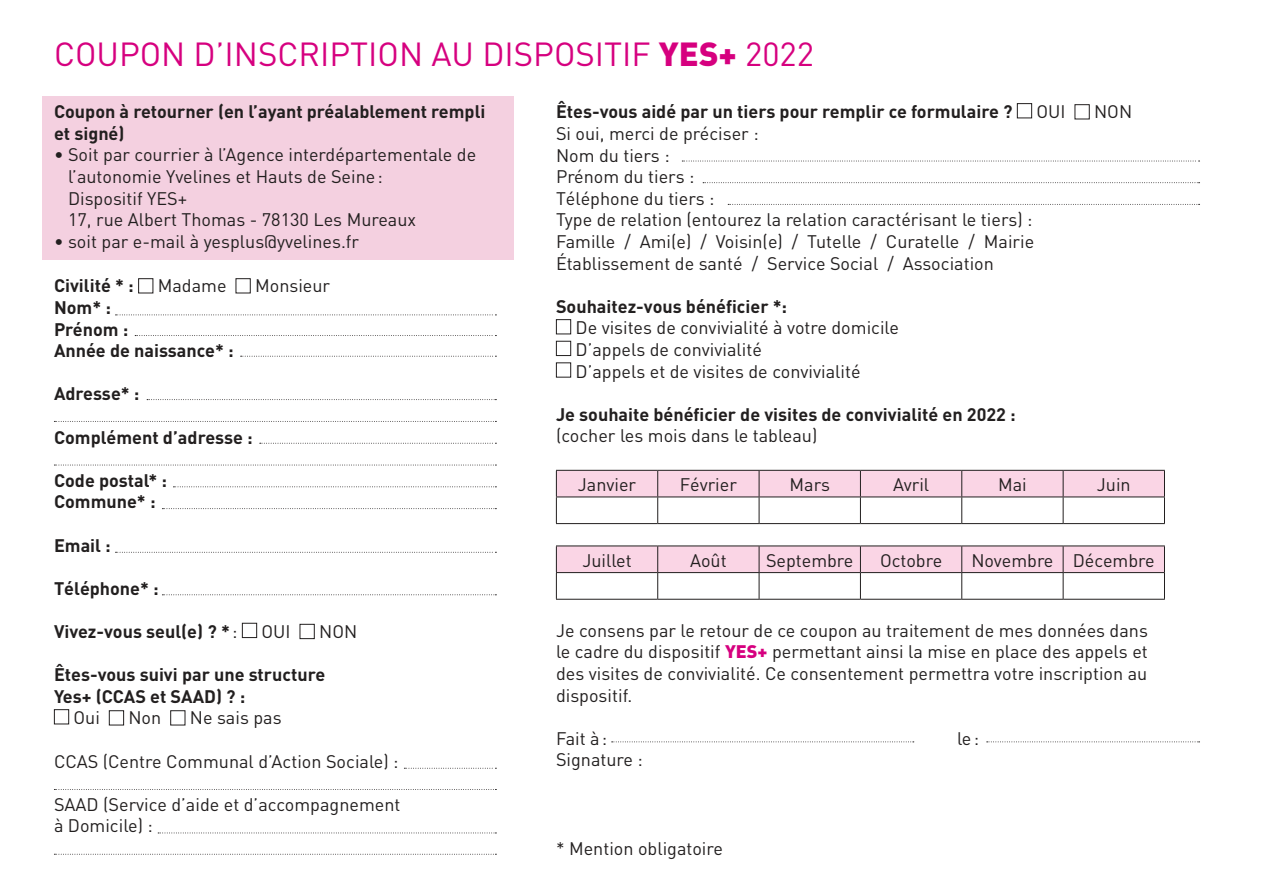
<style>
.page{position:relative;width:1263px;height:893px;background:#fff}
.page>*{position:absolute;margin:0;border:0;box-sizing:border-box;transform-origin:0 0}
.t1{font:33px "DIN";color:#d6007f}
.t2{font:18px/21.6px "DIN";color:#221f1f}
.t3{font:700 18px/21.6px "DIN";color:#221f1f}
.s1{font-weight:900}
.s2{font-weight:400}
.s3{font-weight:900;color:#d6007f}
</style>
<div class="page">
<div style="left:43px;top:96px;width:471px;height:163px;background:#f4d0e0"></div>
<div style="left:138px;top:278px;width:15px;height:15px;border:1px solid #221f1f"></div>
<div style="left:236px;top:278px;width:15px;height:15px;border:1px solid #221f1f"></div>
<div style="left:242px;top:623px;width:15px;height:15px;border:1px solid #221f1f"></div>
<div style="left:300px;top:624px;width:15px;height:15px;border:1px solid #221f1f"></div>
<div style="left:54px;top:709px;width:15px;height:15px;border:1px solid #221f1f"></div>
<div style="left:109px;top:710px;width:15px;height:15px;border:1px solid #221f1f"></div>
<div style="left:170px;top:710px;width:15px;height:15px;border:1px solid #221f1f"></div>
<div style="left:1017px;top:103px;width:15px;height:15px;border:1px solid #221f1f"></div>
<div style="left:1074px;top:104px;width:16px;height:15px;border:1px solid #221f1f"></div>
<div style="left:556px;top:319px;width:15px;height:15px;border:1px solid #221f1f"></div>
<div style="left:556px;top:341px;width:15px;height:15px;border:1px solid #221f1f"></div>
<div style="left:556px;top:362px;width:15px;height:15px;border:1px solid #221f1f"></div>
<svg style="left:556px;top:470px;width:609px;height:53px"></svg>
<hr style="left:556px;top:523px;width:102px;height:1px;background:#221f1f">
<hr style="left:658px;top:523px;width:101px;height:1px;background:#221f1f">
<hr style="left:759px;top:523px;width:101px;height:1px;background:#221f1f">
<hr style="left:860px;top:523px;width:102px;height:1px;background:#221f1f">
<hr style="left:962px;top:523px;width:101px;height:1px;background:#221f1f">
<hr style="left:1063px;top:523px;width:102px;height:1px;background:#221f1f">
<svg style="left:556px;top:546px;width:609px;height:53px"></svg>
<hr style="left:556px;top:599px;width:102px;height:1px;background:#221f1f">
<hr style="left:658px;top:599px;width:101px;height:1px;background:#221f1f">
<hr style="left:759px;top:599px;width:101px;height:1px;background:#221f1f">
<hr style="left:860px;top:599px;width:102px;height:1px;background:#221f1f">
<hr style="left:962px;top:599px;width:101px;height:1px;background:#221f1f">
<hr style="left:1063px;top:599px;width:102px;height:1px;background:#221f1f">
<svg style="left:116px;top:315px;width:380px;height:1px"></svg>
<svg style="left:682px;top:161px;width:517px;height:1px"></svg>
<svg style="left:703px;top:182px;width:496px;height:1px"></svg>
<svg style="left:987px;top:741px;width:212px;height:1px"></svg>
<svg style="left:612px;top:741px;width:302px;height:1px"></svg>
<svg style="left:728px;top:204px;width:471px;height:1px"></svg>
<svg style="left:135px;top:335px;width:361px;height:1px"></svg>
<svg style="left:241px;top:356px;width:255px;height:1px"></svg>
<svg style="left:147px;top:399px;width:349px;height:1px"></svg>
<svg style="left:54px;top:421px;width:442px;height:1px"></svg>
<svg style="left:54px;top:465px;width:442px;height:1px"></svg>
<svg style="left:173px;top:486px;width:323px;height:1px"></svg>
<svg style="left:162px;top:508px;width:334px;height:1px"></svg>
<svg style="left:116px;top:552px;width:380px;height:1px"></svg>
<svg style="left:162px;top:594px;width:334px;height:1px"></svg>
<svg style="left:54px;top:789px;width:442px;height:1px"></svg>
<svg style="left:54px;top:854px;width:442px;height:1px"></svg>
<svg style="left:404px;top:768px;width:92px;height:1px"></svg>
<svg style="left:158px;top:833px;width:338px;height:1px"></svg>
<svg style="left:260px;top:443px;width:236px;height:1px"></svg>
<h1 class="t1" style="left:54px;top:39px;width:761px">COUPON D’INSCRIPTION AU DISPOSITIF <span class="s1">YES+</span> 2022</h1>
<p class="t3" style="left:54px;top:102px;width:433px">Coupon à retourner (en l’ayant préalablement rempli et signé)</p>
<p class="t2" style="left:68px;top:145px;width:410px;text-indent:-14px">• Soit par courrier à l’Agence interdépartementale de l’autonomie Yvelines et Hauts de Seine :<br>Dispositif YES+<br>17, rue Albert Thomas - 78130 Les Mureaux</p>
<p class="t2" style="left:54px;top:232px;width:307px">• soit par e-mail à yesplus@yvelines.fr</p>
<p class="t3" style="left:556px;top:102px;width:458px">Êtes-vous aidé par un tiers pour remplir ce formulaire ?</p>
<p class="t2" style="left:1036px;top:102px;width:31px">OUI</p>
<p class="t2" style="left:1094px;top:102px;width:40px">NON</p>
<p class="t2" style="left:556px;top:124px;width:480px">Si oui, merci de préciser :<br>Nom du tiers :<br>Prénom du tiers :<br>Téléphone du tiers :<br>Type de relation (entourez la relation caractérisant le tiers) :<br>Famille / Ami(e) / Voisin(e) / Tutelle / Curatelle / Mairie Établissement de santé / Service Social / Association</p>
<p class="t3" style="left:556px;top:296px;width:233px">Souhaitez-vous bénéficier *:</p>
<p class="t2" style="left:575px;top:318px;width:325px">De visites de convivialité à votre domicile<br>D’appels de convivialité<br>D’appels et de visites de convivialité</p>
<p class="t3" style="left:556px;top:404px;width:461px">Je souhaite bénéficier de visites de convivialité en 2022 :</p>
<p class="t2" style="left:556px;top:426px;width:263px">(cocher les mois dans le tableau)</p>
<p class="t2" style="left:578px;top:475px;width:60px">Janvier</p>
<p class="t2" style="left:680px;top:475px;width:59px">Février</p>
<p class="t2" style="left:789px;top:475px;width:42px">Mars</p>
<p class="t2" style="left:893px;top:475px;width:38px">Avril</p>
<p class="t2" style="left:998px;top:475px;width:30px">Mai</p>
<p class="t2" style="left:1097px;top:475px;width:35px">Juin</p>
<p class="t3" style="left:54px;top:276px;width:81px">Civilité * :</p>
<p class="t2" style="left:158px;top:276px;width:70px">Madame</p>
<p class="t2" style="left:255px;top:276px;width:77px">Monsieur</p>
<p class="t3" style="left:54px;top:298px;width:181px">Nom* :<br>Prénom :<br>Année de naissance* :</p>
<p class="t3" style="left:54px;top:384px;width:87px">Adresse* :</p>
<p class="t3" style="left:54px;top:427px;width:200px">Complément d’adresse :</p>
<p class="t3" style="left:54px;top:470px;width:115px">Code postal* :<br>Commune* :</p>
<p class="t3" style="left:54px;top:535px;width:58px">Email :</p>
<p class="t3" style="left:54px;top:578px;width:106px">Téléphone* :</p>
<p class="t3" style="left:54px;top:622px;width:185px">Vivez-vous seul(e) ? * <span class="s2">:</span></p>
<p class="t2" style="left:262px;top:622px;width:31px">OUI</p>
<p class="t2" style="left:319px;top:622px;width:40px">NON</p>
<p class="t3" style="left:54px;top:665px;width:273px">Êtes-vous suivi par une structure<br>Yes+ (CCAS et SAAD) ? :</p>
<p class="t2" style="left:74px;top:708px;width:28px">Oui</p>
<p class="t2" style="left:128px;top:708px;width:34px">Non</p>
<p class="t2" style="left:190px;top:708px;width:93px">Ne sais pas</p>
<p class="t2" style="left:54px;top:751px;width:346px">CCAS (Centre Communal d’Action Sociale) :</p>
<p class="t2" style="left:54px;top:795px;width:348px">SAAD (Service d’aide et d’accompagnement à Domicile) :</p>
<p class="t2" style="left:582px;top:551px;width:51px">Juillet</p>
<p class="t2" style="left:690px;top:551px;width:38px">Août</p>
<p class="t2" style="left:766px;top:551px;width:89px">Septembre</p>
<p class="t2" style="left:880px;top:551px;width:64px">Octobre</p>
<p class="t2" style="left:971px;top:551px;width:185px">Novembre Décembre</p>
<p class="t2" style="left:556px;top:621px;width:593px;text-align:justify">Je consens par le retour de ce coupon au traitement de mes données dans le cadre du dispositif <span class="s3">YES+</span> permettant ainsi la mise en place des appels et des visites de convivialité. Ce consentement permettra votre inscription au dispositif.</p>
<p class="t2" style="left:556px;top:729px;width:53px">Fait à :</p>
<p class="t2" style="left:957px;top:729px;width:24px">le :</p>
<p class="t2" style="left:556px;top:750px;width:88px">Signature :</p>
<p class="t2" style="left:556px;top:839px;width:168px">* Mention obligatoire</p>
</div>
